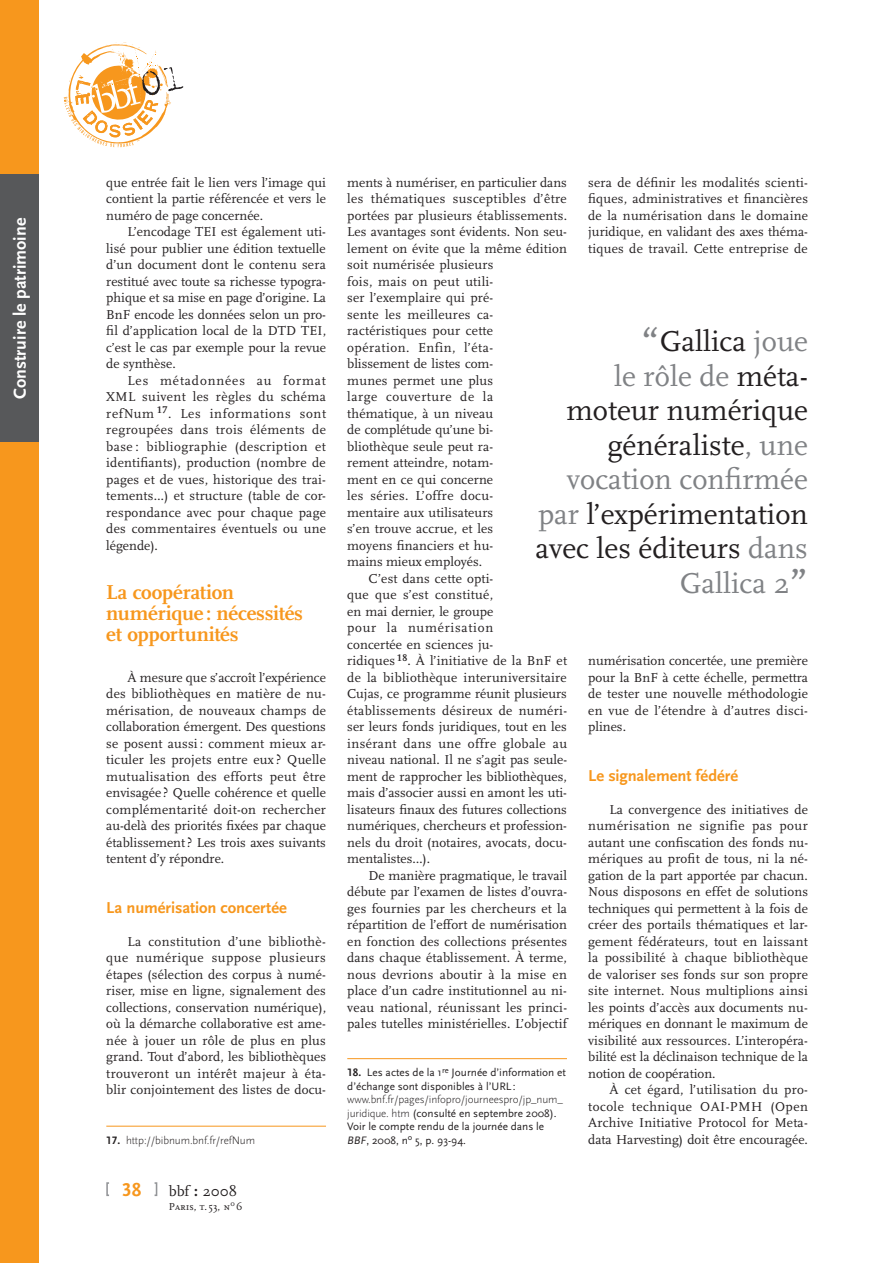
<style>
.page{position:relative;width:893px;height:1263px;background:#fff}
.page>*{position:absolute;margin:0;border:0;box-sizing:border-box;transform-origin:0 0}
.t1{font:30px/34.5px "Scala";color:#231f20;text-align:right}
.t2{font:700 21px/21px "Scala";letter-spacing:-.015em;color:#f7971d}
.t3{font:700 19.5px "Scala Sans LF";color:#f7971d}
.t4{font:700 18px "Scala Sans LF";color:#fff}
.t5{font:700 16.5px "Scala Sans";letter-spacing:.005em;color:#f7971d}
.t6{font:15px "Scala";color:#231f20}
.t7{font:13.5px/16.5px "Scala";letter-spacing:.01em;color:#231f20;text-align:justify}
.t8{font:13.5px "Scala";letter-spacing:.03em;color:#231f20}
.t9{font:13.5px "Scala";letter-spacing:.04em;color:#231f20}
.t10{font:13.5px "Scala";letter-spacing:.055em;color:#231f20}
.t11{font:11.25px/13.5px "Scala Sans";color:#231f20}
.t12{font:300 11.25px "Scala Sans";letter-spacing:-.01em;color:#231f20}
.t13{font:10.5px "Scala Caps";color:#231f20}
.s1{font-family:"Scala Sans LF";font-weight:700}
.s2{font-family:"Scala Sans";font-weight:700}
.s3{font-weight:300}
.s4{font-style:italic}
.s5{font-size:45px;color:#808285}
.s6{color:#808285}
</style>
<div class="page">
<svg style="left:106px;top:1182px;width:3px;height:14px"></svg>
<svg style="left:155px;top:1182px;width:2px;height:14px"></svg>
<div style="left:0;top:0;width:38px;height:1263px;background:#f7971d"></div>
<svg style="left:64px;top:43px;width:119px;height:104px"></svg>
<div style="left:0;top:174px;width:38px;height:268px;background:#57585a"></div>
<hr style="left:347px;top:1058px;width:220px;height:1px;background:#f7971d">
<hr style="left:106px;top:1126px;width:220px;height:1px;background:#f7971d">
<h3 class="t4" style="left:10px;top:399px;width:182px;rotate:-90deg">Construire le patrimoine</h3>
<p class="t7" style="left:106px;top:174px;width:221px">que entrée fait le lien vers l’image qui contient la partie référencée et vers le numéro de page concernée.</p>
<p class="t7" style="left:106px;top:224px;width:221px;text-indent:21px">L’encodage TEI est également uti&shy;lisé pour publier une édition textuelle d’un document dont le contenu sera restitué avec toute sa richesse typogra&shy;phique et sa mise en page d’origine. La BnF encode les données selon un pro&shy;fil d’application local de la DTD TEI, c’est le cas par exemple pour la revue de synthèse.</p>
<p class="t7" style="left:106px;top:372px;width:221px;text-indent:21px">Les métadonnées au format XML suivent les règles du schéma refNum <sup>17</sup>. Les informations sont regroupées dans trois éléments de base : bibliographie (description et identifiants), production (nombre de pages et de vues, historique des trai&shy;tements…) et structure (table de cor&shy;respondance avec pour chaque page des commentaires éventuels ou une légende).</p>
<h2 class="t2" style="left:106px;top:582px;width:198px">La coopération numérique : nécessités et opportunités</h2>
<p class="t7" style="left:106px;top:669px;width:221px;text-indent:21px">À mesure que s’accroît l’expérience des bibliothèques en matière de nu&shy;mérisation, de nouveaux champs de collaboration émergent. Des questions se posent aussi : comment mieux ar&shy;ticuler les projets entre eux ? Quelle mutualisation des efforts peut être envisagée ? Quelle cohérence et quelle complémentarité doit-on rechercher au-delà des priorités fixées par chaque établissement ? Les trois axes suivants tentent d’y répondre.</p>
<p class="t5" style="left:106px;top:898px;width:182px">La numérisation concertée</p>
<p class="t7" style="left:106px;top:933px;width:221px;text-indent:21px">La constitution d’une bibliothè&shy;que numérique suppose plusieurs étapes (sélection des corpus à numé&shy;riser, mise en ligne, signalement des collections, conservation numérique), où la démarche collaborative est ame&shy;née à jouer un rôle de plus en plus grand. Tout d’abord, les bibliothèques trouveront un intérêt majeur à éta&shy;blir conjointement des listes de docu-</p>
<p class="t12" style="left:106px;top:1134px;width:150px"><span class="s1">17.</span> http://bibnum.bnf.fr/refNum</p>
<h3 class="t3" style="left:122px;top:1179px;width:21px">38</h3>
<p class="t6" style="left:169px;top:1183px;width:70px">bbf <span class="s2">:</span> 2008</p>
<p class="t13" style="left:169px;top:1200px;width:75px">Paris, t. 53, n<sup>o</sup> 6</p>
<p class="t7" style="left:347px;top:174px;width:221px">ments à numériser, en particulier dans</p>
<p class="t8" style="left:347px;top:191px;width:221px">les thématiques susceptibles d’être</p>
<p class="t7" style="left:347px;top:207px;width:221px">portées par plusieurs établissements.</p>
<p class="t7" style="left:347px;top:224px;width:221px">Les avantages sont évidents. Non seu-</p>
<p class="t7" style="left:347px;top:240px;width:221px">lement on évite que la même édition</p>
<p class="t7" style="left:347px;top:257px;width:148px">soit numérisée plusieurs</p>
<p class="t7" style="left:347px;top:273px;width:148px">fois, mais on peut utili-</p>
<p class="t7" style="left:347px;top:290px;width:148px">ser l’exemplaire qui pré-</p>
<p class="t7" style="left:347px;top:306px;width:148px">sente les meilleures ca-</p>
<p class="t7" style="left:347px;top:323px;width:147px">ractéristiques pour cette</p>
<p class="t9" style="left:347px;top:340px;width:147px">opération. Enfin, l’éta-</p>
<p class="t7" style="left:347px;top:356px;width:147px">blissement de listes com-</p>
<p class="t7" style="left:347px;top:372px;width:147px">munes permet une plus</p>
<p class="t9" style="left:347px;top:389px;width:147px">large couverture de la</p>
<p class="t7" style="left:347px;top:405px;width:148px">thématique, à un niveau</p>
<p class="t7" style="left:347px;top:422px;width:147px">de complétude qu’une bi-</p>
<p class="t7" style="left:347px;top:438px;width:147px">bliothèque seule peut ra-</p>
<p class="t7" style="left:347px;top:455px;width:147px">rement atteindre, notam-</p>
<p class="t7" style="left:347px;top:471px;width:147px">ment en ce qui concerne</p>
<p class="t7" style="left:347px;top:488px;width:147px">les séries. L’offre docu-</p>
<p class="t7" style="left:347px;top:504px;width:147px">mentaire aux utilisateurs</p>
<p class="t7" style="left:347px;top:521px;width:147px">s’en trouve accrue, et les</p>
<p class="t7" style="left:347px;top:537px;width:147px">moyens financiers et hu-</p>
<p class="t7" style="left:347px;top:554px;width:136px">mains mieux employés.</p>
<p class="t7" style="left:369px;top:570px;width:126px">C’est dans cette opti-</p>
<p class="t7" style="left:347px;top:587px;width:147px">que que s’est constitué,</p>
<p class="t7" style="left:347px;top:603px;width:148px">en mai dernier, le groupe</p>
<p class="t10" style="left:347px;top:620px;width:148px">pour la numérisation</p>
<p class="t7" style="left:347px;top:636px;width:148px">concertée en sciences ju-</p>
<p class="t7" style="left:347px;top:653px;width:221px">ridiques <sup>18</sup>. À l’initiative de la BnF et</p>
<p class="t7" style="left:347px;top:669px;width:221px">de la bibliothèque interuniversitaire</p>
<p class="t7" style="left:347px;top:686px;width:221px">Cujas, ce programme réunit plusieurs</p>
<p class="t7" style="left:347px;top:702px;width:221px">établissements désireux de numéri-</p>
<p class="t7" style="left:347px;top:719px;width:221px">ser leurs fonds juridiques, tout en les</p>
<p class="t8" style="left:347px;top:736px;width:221px">insérant dans une offre globale au</p>
<p class="t7" style="left:347px;top:752px;width:221px">niveau national. Il ne s’agit pas seule-</p>
<p class="t7" style="left:347px;top:768px;width:221px">ment de rapprocher les bibliothèques,</p>
<p class="t7" style="left:347px;top:785px;width:221px">mais d’associer aussi en amont les uti-</p>
<p class="t7" style="left:347px;top:801px;width:221px">lisateurs finaux des futures collections</p>
<p class="t7" style="left:347px;top:818px;width:221px">numériques, chercheurs et profession-</p>
<p class="t7" style="left:347px;top:834px;width:221px">nels du droit (notaires, avocats, docu-</p>
<p class="t7" style="left:347px;top:851px;width:84px">mentalistes…).</p>
<p class="t7" style="left:369px;top:867px;width:200px">De manière pragmatique, le travail</p>
<p class="t7" style="left:347px;top:884px;width:221px">débute par l’examen de listes d’ouvra-</p>
<p class="t7" style="left:347px;top:900px;width:221px">ges fournies par les chercheurs et la</p>
<p class="t7" style="left:347px;top:917px;width:221px">répartition de l’effort de numérisation</p>
<p class="t7" style="left:347px;top:933px;width:221px">en fonction des collections présentes</p>
<p class="t7" style="left:347px;top:950px;width:221px">dans chaque établissement. À terme,</p>
<p class="t7" style="left:347px;top:966px;width:221px">nous devrions aboutir à la mise en</p>
<p class="t7" style="left:347px;top:983px;width:221px">place d’un cadre institutionnel au ni-</p>
<p class="t7" style="left:347px;top:999px;width:221px">veau national, réunissant les princi-</p>
<p class="t7" style="left:347px;top:1016px;width:221px">pales tutelles ministérielles. L’objectif</p>
<p class="t11" style="left:347px;top:1066px;width:220px"><span class="s1">18.</span> Les actes de la 1<sup>re</sup> Journée d’information et d’échange sont disponibles à l’URL :</p>
<p class="t11" style="left:347px;top:1093px;width:217px"><span class="s3">www.bnf.fr/pages/infopro/journeespro/jp_num_ juridique. htm</span> (consulté en septembre 2008).<br>Voir le compte rendu de la journée dans le <span class="s4">BBF</span>, 2008, n<sup>o</sup> 5, p. 93-94.</p>
<p class="t7" style="left:588px;top:174px;width:221px">sera de définir les modalités scienti&shy;fiques, administratives et financières de la numérisation dans le domaine juridique, en validant des axes théma&shy;tiques de travail. Cette entreprise de</p>
<h1 class="t1" style="left:535px;top:324px;width:274px"><span class="s5">“</span>Gallica <span class="s6">joue<br>le rôle de</span> méta&shy;moteur numérique généraliste<span class="s6">, une vocation confirmée par</span> l’expérimentation avec les éditeurs <span class="s6">dans<br>Gallica 2</span><span class="s5">”</span></h1>
<p class="t7" style="left:588px;top:653px;width:221px">numérisation concertée, une première pour la BnF à cette échelle, permettra de tester une nouvelle méthodologie en vue de l’étendre à d’autres disci&shy;plines.</p>
<p class="t5" style="left:588px;top:766px;width:151px">Le signalement fédéré</p>
<p class="t7" style="left:588px;top:801px;width:221px;text-indent:21px">La convergence des initiatives de numérisation ne signifie pas pour autant une confiscation des fonds nu&shy;mériques au profit de tous, ni la né&shy;gation de la part apportée par chacun.<br>Nous disposons en effet de solutions techniques qui permettent à la fois de créer des portails thématiques et lar&shy;gement fédérateurs, tout en laissant la possibilité à chaque bibliothèque de valoriser ses fonds sur son propre site internet. Nous multiplions ainsi les points d’accès aux documents nu&shy;mériques en donnant le maximum de visibilité aux ressources. L’interopéra&shy;bilité est la déclinaison technique de la notion de coopération.</p>
<p class="t7" style="left:588px;top:1082px;width:221px;text-indent:21px">À cet égard, l’utilisation du pro&shy;tocole technique OAI-PMH (Open Archive Initiative Protocol for Meta&shy;data Harvesting) doit être encouragée.</p>
</div>
